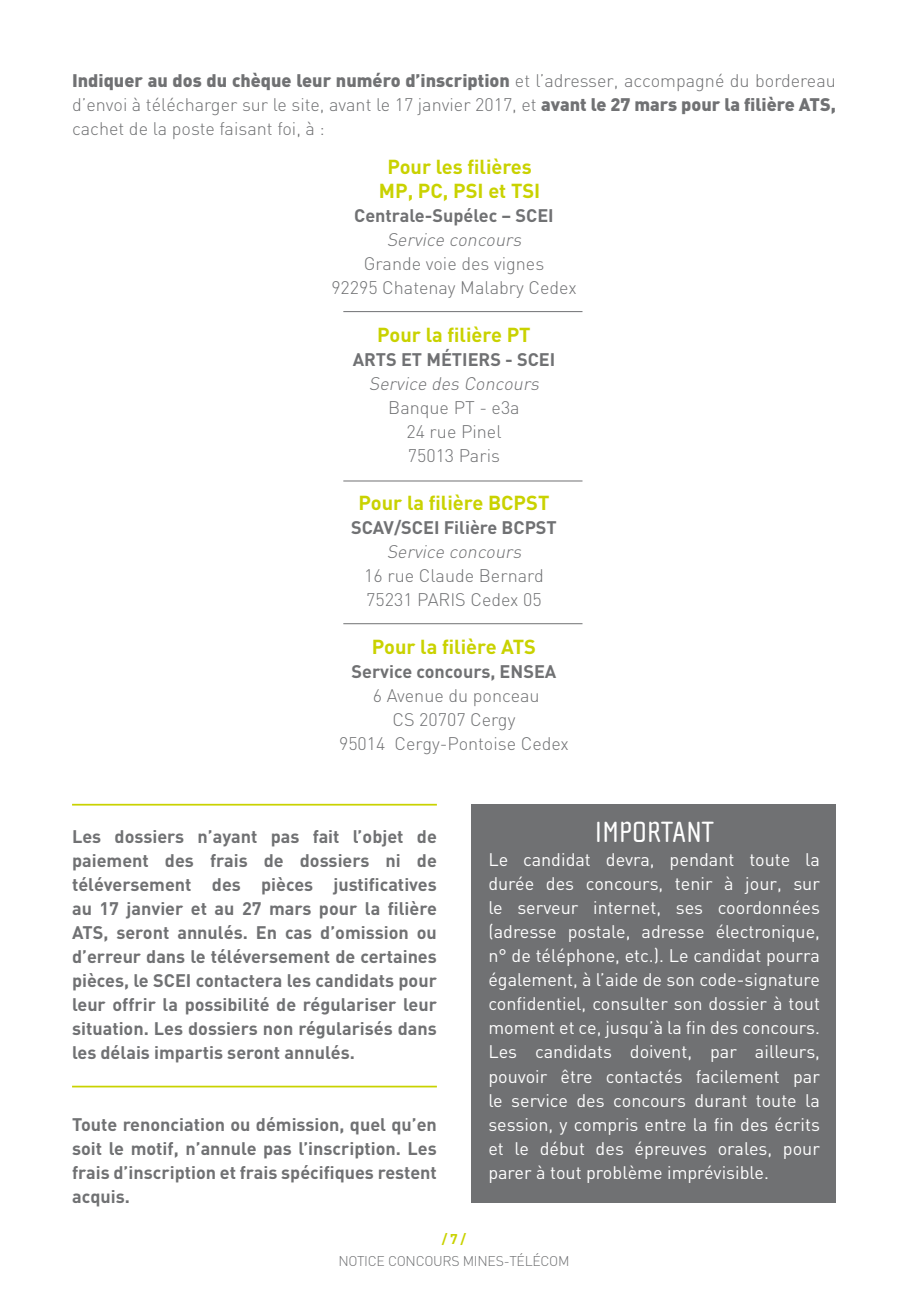
<style>
.page{position:relative;width:908px;height:1299px;background:#fff}
.page>*{position:absolute;margin:0;border:0;box-sizing:border-box;transform-origin:0 0}
.t1{font:30px "Cholla Sans";color:#fff}
.t2{font:700 20px/24px "DIN";color:#c9d200;text-align:center}
.t3{font:700 18px/24px "DIN";color:#707173;text-align:justify}
.t4{font:18px/24px "DIN";color:#fff;text-align:justify}
.t5{font:300 18px/24px "DIN";color:#707173;text-align:center}
.t6{font:italic 300 18px "DIN";color:#707173}
.t7{font:300 14px "DIN";letter-spacing:-.02em;color:#707173}
.t8{font:700 14px "DIN";color:#c9d200}
.s1{font-weight:900}
</style>
<div class="page">
<div style="left:471px;top:803px;width:364px;height:399px;background:#707173"></div>
<hr style="left:72px;top:803px;width:364px;height:2px;background:#c9d200">
<hr style="left:343px;top:311px;width:239px;height:1px;background:#707173">
<hr style="left:343px;top:480px;width:239px;height:1px;background:#707173">
<hr style="left:343px;top:623px;width:239px;height:1px;background:#707173">
<hr style="left:72px;top:1085px;width:364px;height:2px;background:#c9d200">
<p class="t5" style="left:72px;top:68px;width:765px;text-align:justify"><span class="s1">Indiquer au dos du chèque leur numéro d’inscription</span> et l’adresser, accompagné du bordereau d’envoi à télécharger sur le site, avant le 17 janvier 2017, et <span class="s1">avant le 27 mars pour la filière ATS, </span>cachet de la poste faisant foi, à :</p>
<p class="t2" style="left:379px;top:154px;width:163px">Pour les filières<br>MP, PC, PSI et TSI</p>
<p class="t3" style="left:354px;top:203px;width:201px">Centrale-Supélec – SCEI</p>
<p class="t6" style="left:386px;top:228px;width:140px">Service concours</p>
<p class="t5" style="left:331px;top:251px;width:247px">Grande voie des vignes<br>92295 Chatenay Malabry Cedex</p>
<p class="t2" style="left:377px;top:322px;width:155px">Pour la filière PT</p>
<p class="t3" style="left:352px;top:347px;width:204px">ARTS ET MÉTIERS - SCEI</p>
<p class="t6" style="left:369px;top:372px;width:175px">Service des Concours</p>
<p class="t5" style="left:388px;top:395px;width:133px">Banque PT - e3a<br>24 rue Pinel<br>75013 Paris</p>
<p class="t2" style="left:358px;top:490px;width:192px">Pour la filière BCPST</p>
<p class="t3" style="left:351px;top:515px;width:207px">SCAV/SCEI Filière BCPST</p>
<p class="t6" style="left:386px;top:540px;width:140px">Service concours</p>
<p class="t5" style="left:364px;top:563px;width:181px;text-align:left">16 rue Claude Bernard<br>75231 PARIS Cedex 05</p>
<p class="t2" style="left:371px;top:634px;width:166px">Pour la filière ATS</p>
<p class="t3" style="left:351px;top:659px;width:206px">Service concours, ENSEA</p>
<p class="t5" style="left:339px;top:683px;width:231px">6 Avenue du ponceau<br>CS 20707 Cergy<br>95014 Cergy-Pontoise Cedex</p>
<p class="t3" style="left:72px;top:823px;width:366px">Les dossiers n’ayant pas fait l’objet de paiement des frais de dossiers ni de téléversement des pièces justificatives au 17 janvier et au 27 mars pour la filière ATS, seront annulés. En cas d’omission ou d’erreur dans le téléversement de certaines pièces, le SCEI contactera les candidats pour leur offrir la possibilité de régulariser leur situation. Les dossiers non régularisés dans les délais impartis seront annulés.</p>
<p class="t3" style="left:72px;top:1111px;width:366px">Toute renonciation ou démission, quel qu’en soit le motif, n’annule pas l’inscription. Les frais d’inscription et frais spécifiques restent acquis.</p>
<h1 class="t1" style="left:594px;top:816px;width:121px">IMPORTANT</h1>
<p class="t4" style="left:488px;top:847px;width:333px">Le candidat devra, pendant toute la durée des concours, tenir à jour, sur le serveur internet, ses coordonnées (adresse postale, adresse électronique, n° de téléphone, etc.). Le candidat pourra également, à l’aide de son code-signature confidentiel, consulter son dossier à tout moment et ce, jusqu’à la fin des concours.<br>Les candidats doivent, par ailleurs, pouvoir être contactés facilement par le service des concours durant toute la session, y compris entre la fin des écrits et le début des épreuves orales, pour parer à tout problème imprévisible.</p>
<p class="t8" style="left:441px;top:1229px;width:26px">/ 7 /</p>
<p class="t7" style="left:338px;top:1251px;width:233px">NOTICE CONCOURS MINES-TÉLÉCOM</p>
</div>
